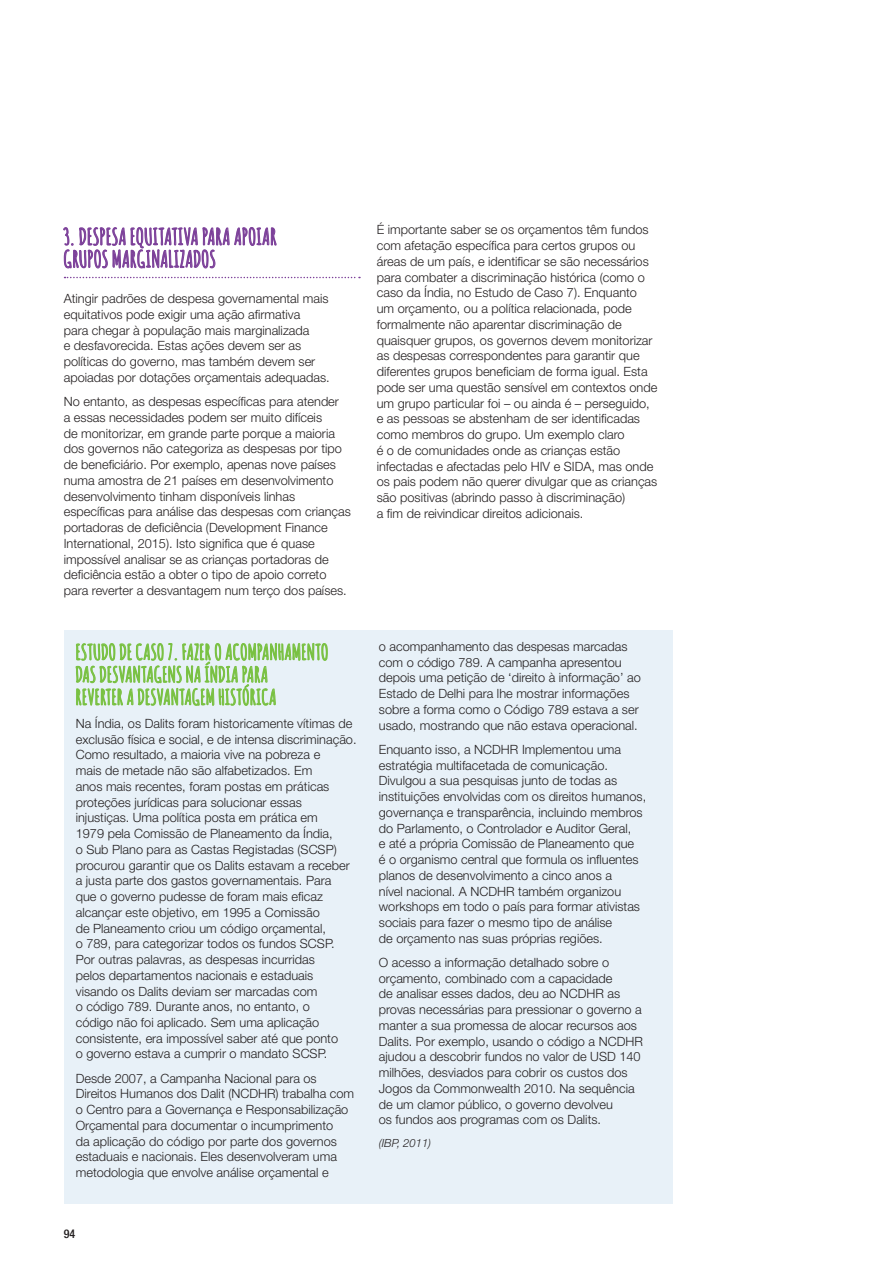
<style>
.page{position:relative;width:893px;height:1263px;background:#fff}
.page>*{position:absolute;margin:0;border:0;box-sizing:border-box;transform-origin:0 0}
.t1{font:700 22.5px/22.5px "Amatic";letter-spacing:.04em;color:#7c4099}
.t2{font:700 21px/22.5px "Amatic";letter-spacing:.04em;color:#79c142}
.t3{font:300 12.75px/15.8px "Helvetica Neue LT Std";color:#231f20}
.t4{font:500 condensed 12px "Helvetica Neue LT Std";color:#231f20}
.t5{font:italic 300 11.25px "Helvetica Neue LT Std";color:#231f20}
</style>
<div class="page">
<svg style="left:63px;top:227px;width:297px;height:52px"></svg>
<div style="left:64px;top:630px;width:609px;height:573px;background:#e8f1f8"></div>
<svg style="left:76px;top:642px;width:252px;height:64px"></svg>
<h1 class="t1" style="left:64px;top:224px;width:214px">3. DESPESA EQUITATIVA PARA APOIAR<br>GRUPOS MARGINALIZADOS</h1>
<p class="t3" style="left:64px;top:290px;width:267px">Atingir padrões de despesa governamental mais equitativos pode exigir uma ação afirmativa<br>para chegar à população mais marginalizada<br>e desfavorecida. Estas ações devem ser as políticas do governo, mas também devem ser apoiadas por dotações orçamentais adequadas.</p>
<p class="t3" style="left:64px;top:393px;width:289px">No entanto, as despesas específicas para atender<br>a essas necessidades podem ser muito difíceis<br>de monitorizar, em grande parte porque a maioria dos governos não categoriza as despesas por tipo de beneficiário. Por exemplo, apenas nove países numa amostra de 21 países em desenvolvimento desenvolvimento tinham disponíveis linhas específicas para análise das despesas com crianças portadoras de deficiência (Development Finance International, 2015). Isto significa que é quase impossível analisar se as crianças portadoras de deficiência estão a obter o tipo de apoio correto para reverter a desvantagem num terço dos países.</p>
<h2 class="t2" style="left:76px;top:640px;width:254px">ESTUDO DE CASO 7. FAZER O ACOMPANHAMENTO<br>DAS DESVANTAGENS NA ÍNDIA PARA<br>REVERTER A DESVANTAGEM HISTÓRICA</h2>
<p class="t3" style="left:76px;top:715px;width:282px">Na Índia, os Dalits foram historicamente vítimas de exclusão física e social, e de intensa discriminação.<br>Como resultado, a maioria vive na pobreza e<br>mais de metade não são alfabetizados. Em<br>anos mais recentes, foram postas em práticas proteções jurídicas para solucionar essas injustiças. Uma política posta em prática em<br>1979 pela Comissão de Planeamento da Índia,<br>o Sub Plano para as Castas Registadas (SCSP) procurou garantir que os Dalits estavam a receber a justa parte dos gastos governamentais. Para<br>que o governo pudesse de foram mais eficaz alcançar este objetivo, em 1995 a Comissão<br>de Planeamento criou um código orçamental,<br>o 789, para categorizar todos os fundos SCSP.<br>Por outras palavras, as despesas incurridas<br>pelos departamentos nacionais e estaduais visando os Dalits deviam ser marcadas com<br>o código 789. Durante anos, no entanto, o<br>código não foi aplicado. Sem uma aplicação consistente, era impossível saber até que ponto<br>o governo estava a cumprir o mandato SCSP.</p>
<p class="t3" style="left:76px;top:1070px;width:280px">Desde 2007, a Campanha Nacional para os Direitos Humanos dos Dalit (NCDHR) trabalha com o Centro para a Governança e Responsabilização Orçamental para documentar o incumprimento<br>da aplicação do código por parte dos governos estaduais e nacionais. Eles desenvolveram uma metodologia que envolve análise orçamental e</p>
<p class="t4" style="left:64px;top:1226px;width:13px">94</p>
<p class="t3" style="left:377px;top:222px;width:282px">É importante saber se os orçamentos têm fundos com afetação específica para certos grupos ou áreas de um país, e identificar se são necessários para combater a discriminação histórica (como o caso da Índia, no Estudo de Caso 7). Enquanto um orçamento, ou a política relacionada, pode formalmente não aparentar discriminação de quaisquer grupos, os governos devem monitorizar as despesas correspondentes para garantir que diferentes grupos beneficiam de forma igual. Esta pode ser uma questão sensível em contextos onde um grupo particular foi – ou ainda é – perseguido, e as pessoas se abstenham de ser identificadas como membros do grupo. Um exemplo claro<br>é o de comunidades onde as crianças estão infectadas e afectadas pelo HIV e SIDA, mas onde os pais podem não querer divulgar que as crianças são positivas (abrindo passo à discriminação)<br>a fim de reivindicar direitos adicionais.</p>
<p class="t3" style="left:379px;top:638px;width:263px">o acompanhamento das despesas marcadas com o código 789. A campanha apresentou depois uma petição de ‘direito à informação’ ao Estado de Delhi para lhe mostrar informações sobre a forma como o Código 789 estava a ser usado, mostrando que não estava operacional.</p>
<p class="t3" style="left:379px;top:741px;width:269px">Enquanto isso, a NCDHR Implementou uma estratégia multifacetada de comunicação.<br>Divulgou a sua pesquisas junto de todas as instituições envolvidas com os direitos humanos, governança e transparência, incluindo membros do Parlamento, o Controlador e Auditor Geral,<br>e até a própria Comissão de Planeamento que<br>é o organismo central que formula os influentes planos de desenvolvimento a cinco anos a<br>nível nacional. A NCDHR também organizou workshops em todo o país para formar ativistas sociais para fazer o mesmo tipo de análise<br>de orçamento nas suas próprias regiões.</p>
<p class="t3" style="left:379px;top:954px;width:266px">O acesso a informação detalhado sobre o orçamento, combinado com a capacidade<br>de analisar esses dados, deu ao NCDHR as provas necessárias para pressionar o governo a manter a sua promessa de alocar recursos aos Dalits. Por exemplo, usando o código a NCDHR ajudou a descobrir fundos no valor de USD 140 milhões, desviados para cobrir os custos dos Jogos da Commonwealth 2010. Na sequência de um clamor público, o governo devolveu<br>os fundos aos programas com os Dalits.</p>
<p class="t5" style="left:379px;top:1136px;width:54px">(IBP, 2011)</p>
</div>
